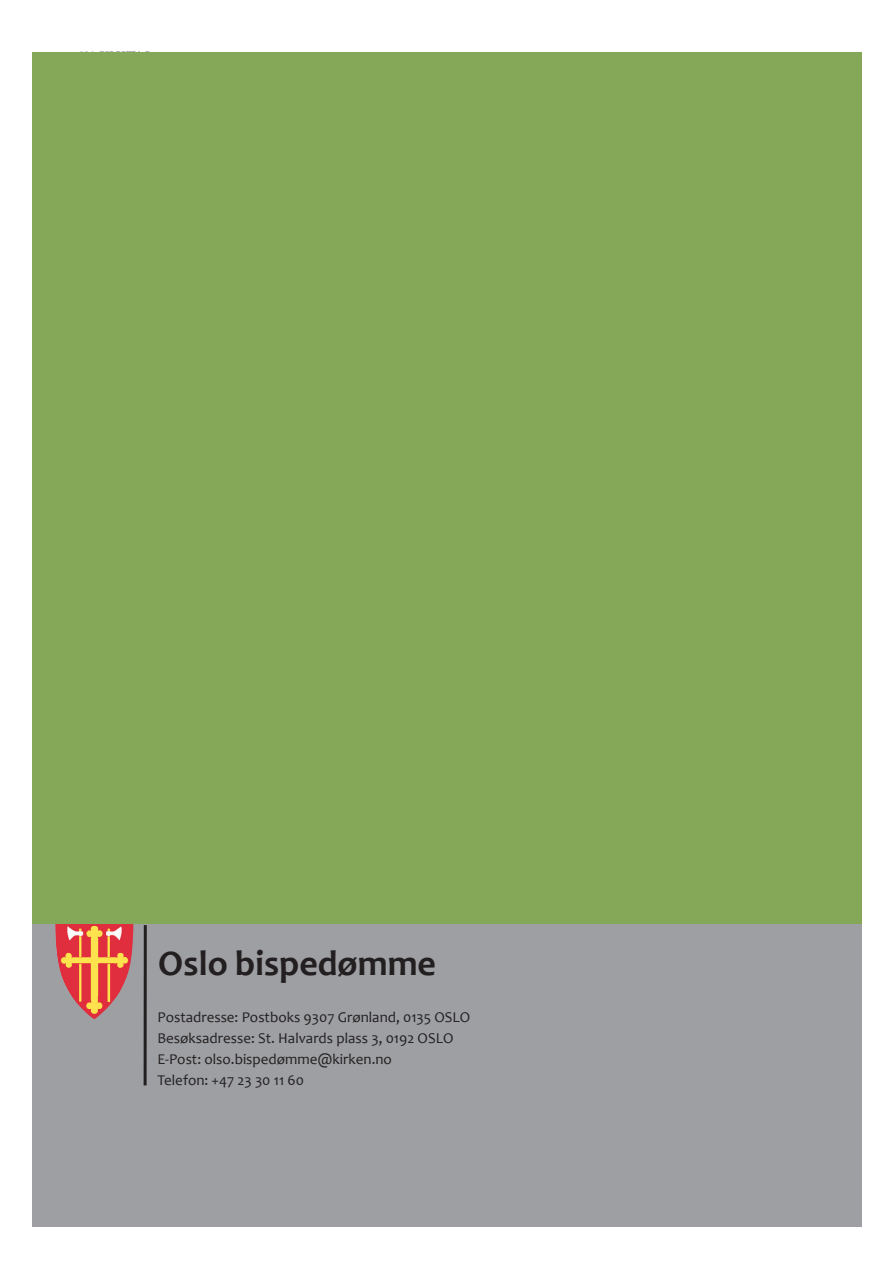
<style>
.page{position:relative;width:893px;height:1263px;background:#fff}
.page>*{position:absolute;margin:0;border:0;box-sizing:border-box;transform-origin:0 0}
.t1{font:700 36px "Candara";color:#231f20}
.t2{font:15px/21px "Candara";color:#231f20}
.t3{font:700 13.5px "Garamond";color:#939598}
.s1{font-size:15px}
</style>
<div class="page">
<div style="left:32px;top:52px;width:829px;height:873px;background:#85a758"></div>
<div style="left:32px;top:924px;width:829px;height:303px;background:#9d9fa2"></div>
<img style="left:55px;top:924px;width:78px;height:95px">
<hr style="left:144px;top:925px;width:3px;height:160px;background:#231f20">
<p class="t3" style="left:76px;top:46px;width:41px"><span class="s1">60</span>| VISITAS</p>
<h1 class="t1" style="left:158px;top:940px;width:279px">Oslo bispedømme</h1>
<p class="t2" style="left:157px;top:1007px;width:314px">Postadresse: Postboks 9307 Grønland, 0135 OSLO Besøksadresse: St. Halvards plass 3, 0192 OSLO E-Post: olso.bispedømme@kirken.no<br>Telefon: +47 23 30 11 60</p>
</div>
